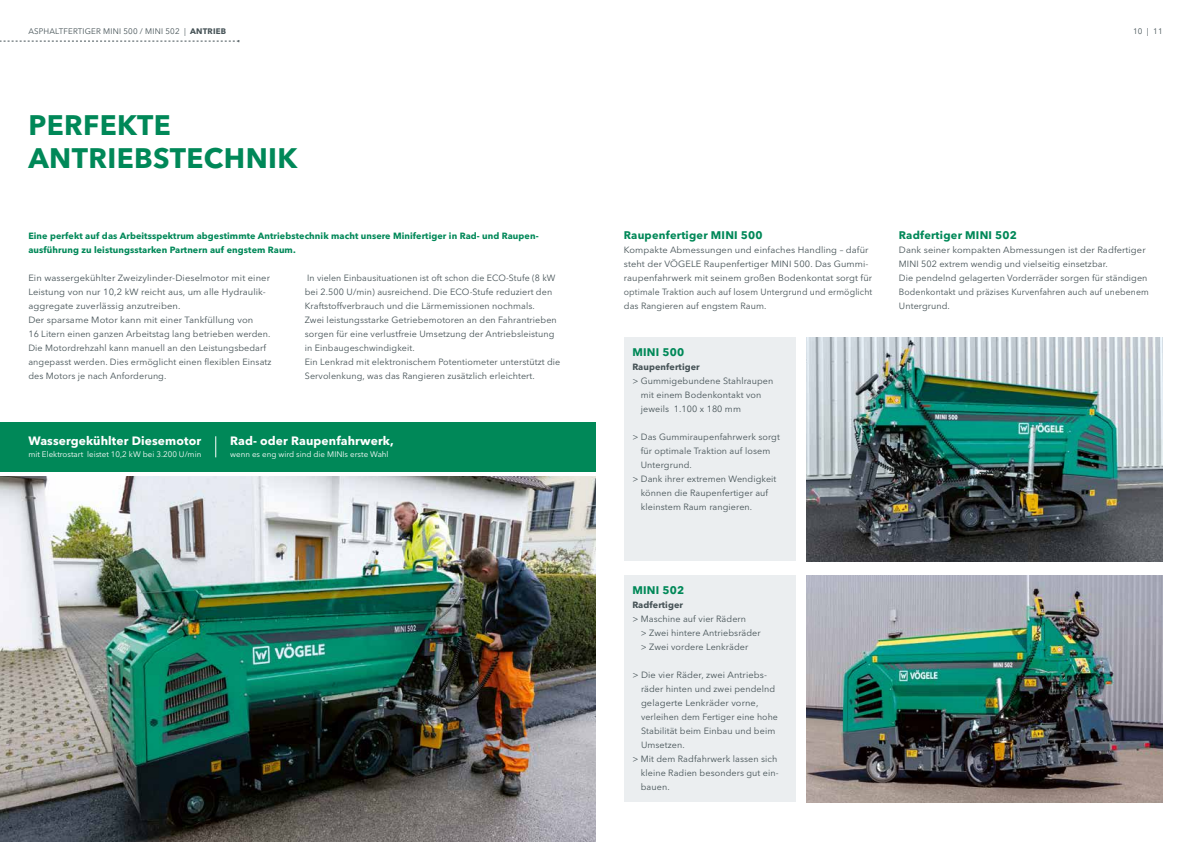
<style>
.page{position:relative;width:1191px;height:842px;background:#fff}
.page>*{position:absolute;margin:0;border:0;box-sizing:border-box;transform-origin:0 0}
.t1{font:700 28px/33px "Avenir Next LT Pro";letter-spacing:.015em;color:#008858}
.t2{font:700 12px "Avenir Next LT Pro";letter-spacing:.01em;color:#fff}
.t3{font:700 11px "Avenir Next LT Pro";letter-spacing:.02em;color:#008858}
.t4{font:9px/14px "Avenir Next LT Pro";letter-spacing:.01em;color:#455256}
.t5{font:9px/14px "Avenir Next LT Pro";letter-spacing:.01em;color:#455256;scale:1.04 1}
.t6{font:700 9px/14px "Avenir Next LT Pro";letter-spacing:.01em;color:#008858}
.t7{font:700 9px "Avenir Next LT Pro";letter-spacing:.01em;color:#455256}
.t8{font:8px "Avenir Next LT Pro";color:#fff}
.t9{font:8px "Avenir Next LT Pro";letter-spacing:.02em;color:#455256}
.s1{font-weight:700}
</style>
<div class="page">
<div style="left:624px;top:575px;width:171px;height:227px;background:#ebeef0"></div>
<img style="left:806px;top:575px;width:356px;height:227px">
<div style="left:624px;top:337px;width:171px;height:224px;background:#ebeef0"></div>
<img style="left:806px;top:337px;width:356px;height:224px">
<img style="left:0;top:476px;width:595px;height:366px">
<div style="left:0;top:422px;width:595px;height:49px;background:#008858"></div>
<svg style="left:215px;top:436px;width:1px;height:21px"></svg>
<svg style="left:0;top:40px;width:240px;height:2px"></svg>
<p class="t9" style="left:28px;top:27px;width:199px">ASPHALTFERTIGER MINI 500 / MINI 502 | <span class="s1">ANTRIEB</span></p>
<p class="t9" style="left:1133px;top:27px;width:31px">10 | 11</p>
<h1 class="t1" style="left:28px;top:108px;width:271px">PERFEKTE<br>ANTRIEBSTECHNIK</h1>
<p class="t6" style="left:28px;top:229px;width:512px">Eine perfekt auf das Arbeitsspektrum abgestimmte Antriebstechnik macht unsere Minifertiger in Rad- und Raupen&shy;ausführung zu leistungsstarken Partnern auf engstem Raum.</p>
<p class="t5" style="left:28px;top:271px;width:235px">Ein wassergekühlter Zweizylinder-Dieselmotor mit einer Leistung von nur 10,2 kW reicht aus, um alle Hydraulik&shy;aggregate zuverlässig anzutreiben.<br>Der sparsame Motor kann mit einer Tankfüllung von<br>16 Litern einen ganzen Arbeitstag lang betrieben werden.<br>Die Motordrehzahl kann manuell an den Leistungsbedarf angepasst werden. Dies ermöglicht einen flexiblen Einsatz des Motors je nach Anforderung.</p>
<p class="t4" style="left:305px;top:271px;width:257px">In vielen Einbausituationen ist oft schon die ECO-Stufe (8 kW bei 2.500 U/min) ausreichend. Die ECO-Stufe reduziert den Kraftstoffverbrauch und die Lärmemissionen nochmals.<br>Zwei leistungsstarke Getriebemotoren an den Fahrantrieben sorgen für eine verlustfreie Umsetzung der Antriebsleistung in Einbaugeschwindigkeit.<br>Ein Lenkrad mit elektronischem Potentiometer unterstützt die Servolenkung, was das Rangieren zusätzlich erleichtert.</p>
<h2 class="t2" style="left:28px;top:434px;width:174px">Wassergekühlter Diesemotor</h2>
<p class="t8" style="left:28px;top:450px;width:174px">mit Elektrostart leistet 10,2 kW bei 3.200 U/min</p>
<h2 class="t2" style="left:230px;top:434px;width:165px">Rad- oder Raupenfahrwerk,</h2>
<p class="t8" style="left:230px;top:450px;width:160px">wenn es eng wird sind die MINIs erste Wahl</p>
<p class="t3" style="left:624px;top:228px;width:140px">Raupenfertiger MINI 500</p>
<p class="t4" style="left:624px;top:243px;width:250px">Kompakte Abmessungen und einfaches Handling – dafür steht der VÖGELE Raupenfertiger MINI 500. Das Gummi&shy;raupenfahrwerk mit seinem großen Bodenkontat sorgt für optimale Traktion auch auf losem Untergrund und ermöglicht das Rangieren auf engstem Raum.</p>
<p class="t3" style="left:632px;top:345px;width:53px">MINI 500</p>
<p class="t7" style="left:632px;top:361px;width:69px">Raupenfertiger</p>
<p class="t4" style="left:641px;top:373px;width:134px;text-indent:-8px">&gt; Gummigebundene Stahlraupen mit einem Bodenkontakt von jeweils 1.100 x 180 mm</p>
<p class="t4" style="left:632px;top:429px;width:149px">&gt; Das Gummiraupenfahrwerk sorgt</p>
<p class="t4" style="left:641px;top:443px;width:131px">für optimale Traktion auf losem</p>
<p class="t4" style="left:641px;top:457px;width:53px">Untergrund.</p>
<p class="t4" style="left:632px;top:471px;width:146px">&gt; Dank ihrer extremen Wendigkeit</p>
<p class="t4" style="left:641px;top:485px;width:129px">können die Raupenfertiger auf</p>
<p class="t4" style="left:641px;top:499px;width:113px">kleinstem Raum rangieren.</p>
<p class="t3" style="left:899px;top:228px;width:120px">Radfertiger MINI 502</p>
<p class="t4" style="left:899px;top:243px;width:251px">Dank seiner kompakten Abmessungen ist der Radfertiger MINI 502 extrem wendig und vielseitig einsetzbar.<br>Die pendelnd gelagerten Vorderräder sorgen für ständigen Bodenkontakt und präzises Kurvenfahren auch auf unebenem Untergrund.</p>
<p class="t3" style="left:632px;top:584px;width:53px">MINI 502</p>
<p class="t7" style="left:632px;top:600px;width:52px">Radfertiger</p>
<p class="t4" style="left:641px;top:612px;width:121px;text-indent:-9px">&gt; Maschine auf vier Rädern<br>&gt; Zwei hintere Antriebsräder &gt; Zwei vordere Lenkräder</p>
<p class="t4" style="left:632px;top:668px;width:136px">&gt; Die vier Räder, zwei Antriebs-</p>
<p class="t4" style="left:641px;top:682px;width:136px">räder hinten und zwei pendelnd</p>
<p class="t4" style="left:641px;top:696px;width:119px">gelagerte Lenkräder vorne,</p>
<p class="t4" style="left:641px;top:710px;width:138px">verleihen dem Fertiger eine hohe</p>
<p class="t4" style="left:641px;top:724px;width:136px">Stabilität beim Einbau und beim</p>
<p class="t4" style="left:641px;top:738px;width:45px">Umsetzen.</p>
<p class="t4" style="left:632px;top:752px;width:146px">&gt; Mit dem Radfahrwerk lassen sich</p>
<p class="t4" style="left:641px;top:766px;width:139px">kleine Radien besonders gut ein-</p>
<p class="t4" style="left:641px;top:780px;width:30px">bauen.</p>
</div>
